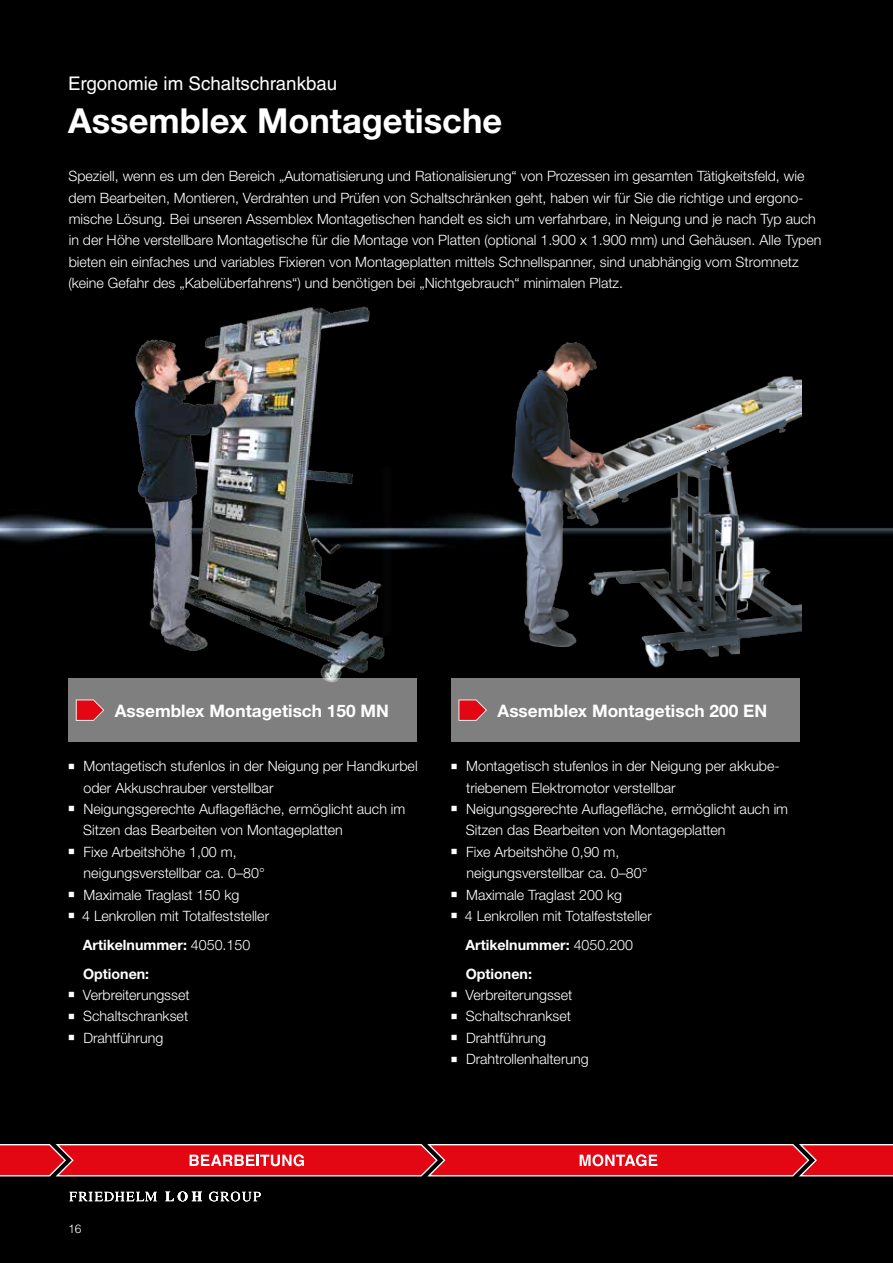
<style>
.page{position:relative;width:893px;height:1263px;background:#000}
.page>*{position:absolute;margin:0;border:0;box-sizing:border-box;transform-origin:0 0}
.t1{font:700 34.5px "Neue Helvetica For Rittal";color:#fff}
.t2{font:18.75px "Helvetica LT Std";color:#fff}
.t3{font:700 17.25px "Neue Helvetica For Rittal";color:#fff}
.t4{font:300 14.25px/21.3px "Neue Helvetica For Rittal";color:#fff}
.t5{font:700 14.25px/29px "Neue Helvetica For Rittal";color:#fff}
.t6{font:300 12px "Helvetica LT Std";color:#fff}
.s1{font-weight:300}
</style>
<div class="page">
<svg style="left:69px;top:1191px;width:192px;height:10px"></svg>
<svg style="left:0;top:1144px;width:893px;height:32px;background:#e1232e"></svg>
<svg style="left:0;top:514px;width:893px;height:118px"></svg>
<img style="left:91px;top:306px;width:306px;height:372px">
<img style="left:485px;top:342px;width:316px;height:355px">
<div style="left:451px;top:678px;width:348px;height:64px;background:#7f7f7f"></div>
<svg style="left:458px;top:699px;width:29px;height:22px"></svg>
<div style="left:68px;top:678px;width:349px;height:64px;background:#7f7f7f"></div>
<svg style="left:76px;top:699px;width:28px;height:22px"></svg>
<h2 class="t2" style="left:68px;top:73px;width:271px">Ergonomie im Schaltschrankbau</h2>
<h1 class="t1" style="left:68px;top:100px;width:436px">Assemblex Montagetische</h1>
<p class="t4" style="left:68px;top:165px;width:755px">Speziell, wenn es um den Bereich „Automatisierung und Rationalisierung“ von Prozessen im gesamten Tätigkeitsfeld, wie dem Bearbeiten, Montieren, Verdrahten und Prüfen von Schaltschränken geht, haben wir für Sie die richtige und ergono&shy;mische Lösung. Bei unseren Assemblex Montagetischen handelt es sich um verfahrbare, in Neigung und je nach Typ auch in der Höhe verstellbare Montagetische für die Montage von Platten (optional 1.900 x 1.900 mm) und Gehäusen. Alle Typen bieten ein einfaches und variables Fixieren von Montageplatten mittels Schnellspanner, sind unabhängig vom Stromnetz (keine Gefahr des „Kabelüberfahrens“) und benötigen bei „Nichtgebrauch“ minimalen Platz.</p>
<p class="t3" style="left:115px;top:700px;width:276px">Assemblex Montagetisch 150 MN</p>
<p class="t4" style="left:82px;top:755px;width:337px">Montagetisch stufenlos in der Neigung per Handkurbel oder Akkuschrauber verstellbar<br>Neigungsgerechte Auflagefläche, ermöglicht auch im Sitzen das Bearbeiten von Montageplatten<br>Fixe Arbeitshöhe 1,00 m,<br>neigungsverstellbar ca. 0–80°<br>Maximale Traglast 150 kg<br>4 Lenkrollen mit Totalfeststeller</p>
<p class="t5" style="left:83px;top:930px;width:169px">Artikelnummer: <span class="s1">4050.150<br></span>Optionen:</p>
<p class="t4" style="left:83px;top:984px;width:108px;text-align:justify">Verbreiterungsset Schaltschrankset Drahtführung</p>
<p class="t3" style="left:497px;top:700px;width:271px">Assemblex Montagetisch 200 EN</p>
<p class="t4" style="left:465px;top:755px;width:325px">Montagetisch stufenlos in der Neigung per akkube&shy;triebenem Elektromotor verstellbar Neigungsgerechte Auflagefläche, ermöglicht auch im Sitzen das Bearbeiten von Montageplatten<br>Fixe Arbeitshöhe 0,90 m,<br>neigungsverstellbar ca. 0–80°<br>Maximale Traglast 200 kg<br>4 Lenkrollen mit Totalfeststeller</p>
<p class="t5" style="left:465px;top:930px;width:169px">Artikelnummer: <span class="s1">4050.200<br></span>Optionen:</p>
<p class="t4" style="left:466px;top:984px;width:125px">Verbreiterungsset<br>Schaltschrankset<br>Drahtführung<br>Drahtrollenhalterung</p>
<p class="t6" style="left:68px;top:1221px;width:15px">16</p>
</div>
